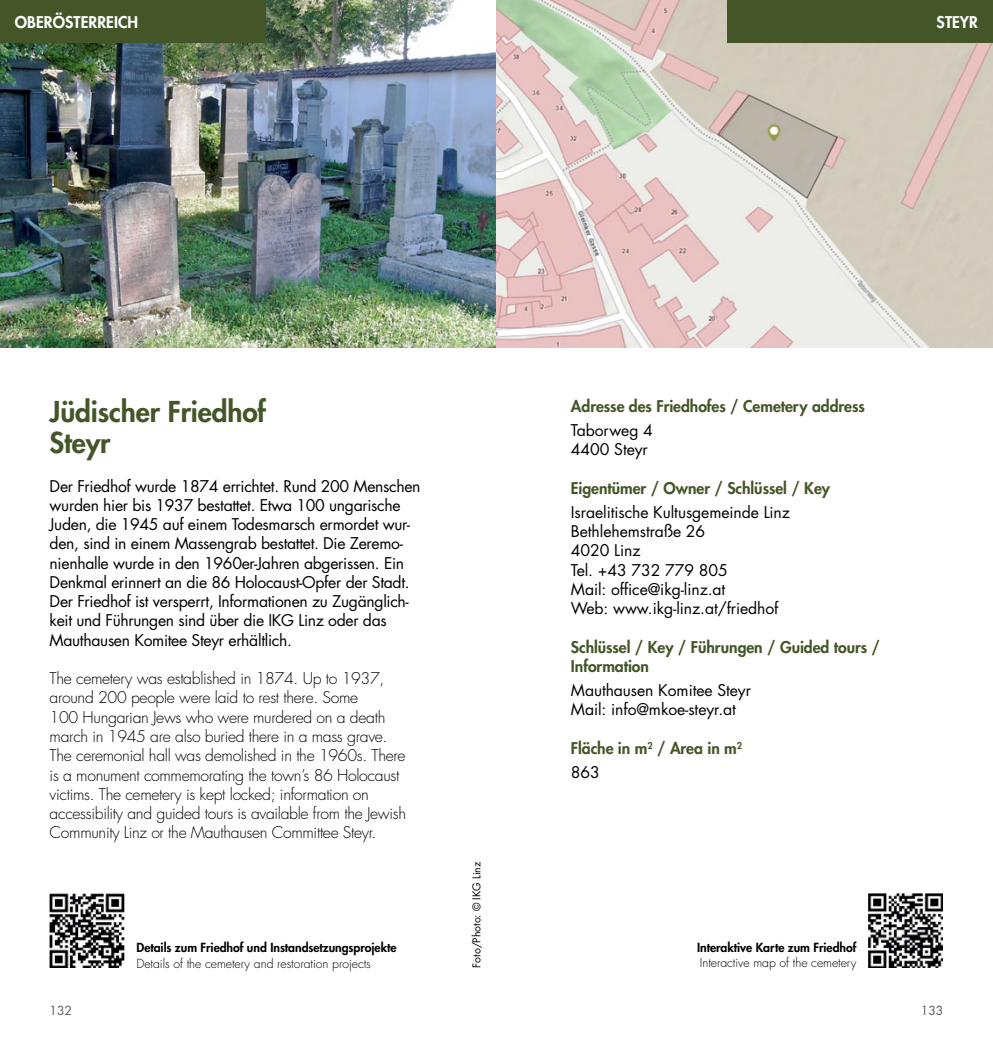
<style>
.page{position:relative;width:993px;height:1042px;background:#fff}
.page>*{position:absolute;margin:0;border:0;box-sizing:border-box;transform-origin:0 0}
.t1{font:800 28px/31.5px "Futura Std";letter-spacing:-.005em;color:#445628}
.t2{font:15.75px/19.2px "Futura Std";letter-spacing:-.02em;color:#000}
.t3{font:300 15.75px/19.2px "Futura Std";letter-spacing:-.02em;color:#000}
.t4{font:800 15.75px/19.2px "Futura Std";letter-spacing:-.005em;color:#445628}
.t5{font:800 15.75px "Futura Std";letter-spacing:.005em;color:#fff}
.t6{font:800 12.25px "Futura Std";letter-spacing:-.005em;color:#000}
.t7{font:300 12.25px "Futura Std";letter-spacing:-.005em;color:#000}
.t8{font:12.25px "Futura Std";letter-spacing:-.01em;color:#58595b}
.t9{font:10.5px "Futura Std";letter-spacing:-.005em;color:#000}
.s1{font-weight:400;color:#000}
</style>
<div class="page">
<img style="left:0;top:0;width:496px;height:347px">
<div style="left:0;top:0;width:265px;height:42px;background:#445628"></div>
<img style="left:50px;top:893px;width:74px;height:74px">
<svg style="left:496px;top:0;width:496px;height:347px;background:#dad0c7"></svg>
<div style="left:727px;top:0;width:265px;height:42px;background:#445628"></div>
<img style="left:868px;top:893px;width:74px;height:74px">
<p class="t5" style="left:15px;top:12px;width:125px">OBERÖSTERREICH</p>
<p class="t5" style="left:936px;top:12px;width:43px">STEYR</p>
<h1 class="t1" style="left:50px;top:396px;width:218px">Jüdischer Friedhof<br>Steyr</h1>
<p class="t2" style="left:50px;top:476px;width:372px">Der Friedhof wurde 1874 errichtet. Rund 200 Menschen wurden hier bis 1937 bestattet. Etwa 100 ungarische Juden, die 1945 auf einem Todesmarsch ermordet wur&shy;den, sind in einem Massengrab bestattet. Die Zeremo&shy;nienhalle wurde in den 1960er-Jahren abgerissen. Ein Denkmal erinnert an die 86 Holocaust-Opfer der Stadt.<br>Der Friedhof ist versperrt, Informationen zu Zugänglich&shy;keit und Führungen sind über die IKG Linz oder das Mauthausen Komitee Steyr erhältlich.</p>
<p class="t3" style="left:50px;top:669px;width:358px">The cemetery was established in 1874. Up to 1937, around 200 people were laid to rest there. Some<br>100 Hungarian Jews who were murdered on a death march in 1945 are also buried there in a mass grave.<br>The ceremonial hall was demolished in the 1960s. There is a monument commemorating the town’s 86 Holocaust victims. The cemetery is kept locked; information on accessibility and guided tours is available from the Jewish Community Linz or the Mauthausen Committee Steyr.</p>
<p class="t6" style="left:136px;top:939px;width:261px">Details zum Friedhof und Instandsetzungsprojekte</p>
<p class="t7" style="left:136px;top:955px;width:236px">Details of the cemetery and restoration projects</p>
<p class="t9" style="left:469px;top:967px;width:107px;rotate:-90deg">Foto/Photo: © IKG Linz</p>
<p class="t4" style="left:570px;top:396px;width:295px">Adresse des Friedhofes / Cemetery address</p>
<p class="t2" style="left:570px;top:420px;width:83px">Taborweg 4<br>4400 Steyr</p>
<p class="t4" style="left:570px;top:478px;width:260px">Eigentümer / Owner / Schlüssel / Key</p>
<p class="t2" style="left:570px;top:502px;width:220px">Israelitische Kultusgemeinde Linz<br>Bethlehemstraße 26<br>4020 Linz<br>Tel. +43 732 779 805<br>Mail: office@ikg-linz.at<br>Web: www.ikg-linz.at/friedhof</p>
<p class="t4" style="left:570px;top:637px;width:310px">Schlüssel / Key / Führungen / Guided tours /<br>Information</p>
<p class="t2" style="left:570px;top:681px;width:181px">Mauthausen Komitee Steyr<br>Mail: info@mkoe-steyr.at</p>
<p class="t4" style="left:570px;top:736px;width:172px;line-height:24.3px">Fläche in m<sup>2</sup> / Area in m<sup>2<br></sup><span class="s1">863</span></p>
<p class="t6" style="left:697px;top:939px;width:161px">Interaktive Karte zum Friedhof</p>
<p class="t7" style="left:699px;top:955px;width:158px">Interactive map of the cemetery</p>
<p class="t8" style="left:50px;top:1002px;width:24px">132</p>
<p class="t8" style="left:920px;top:1002px;width:24px">133</p>
</div>
